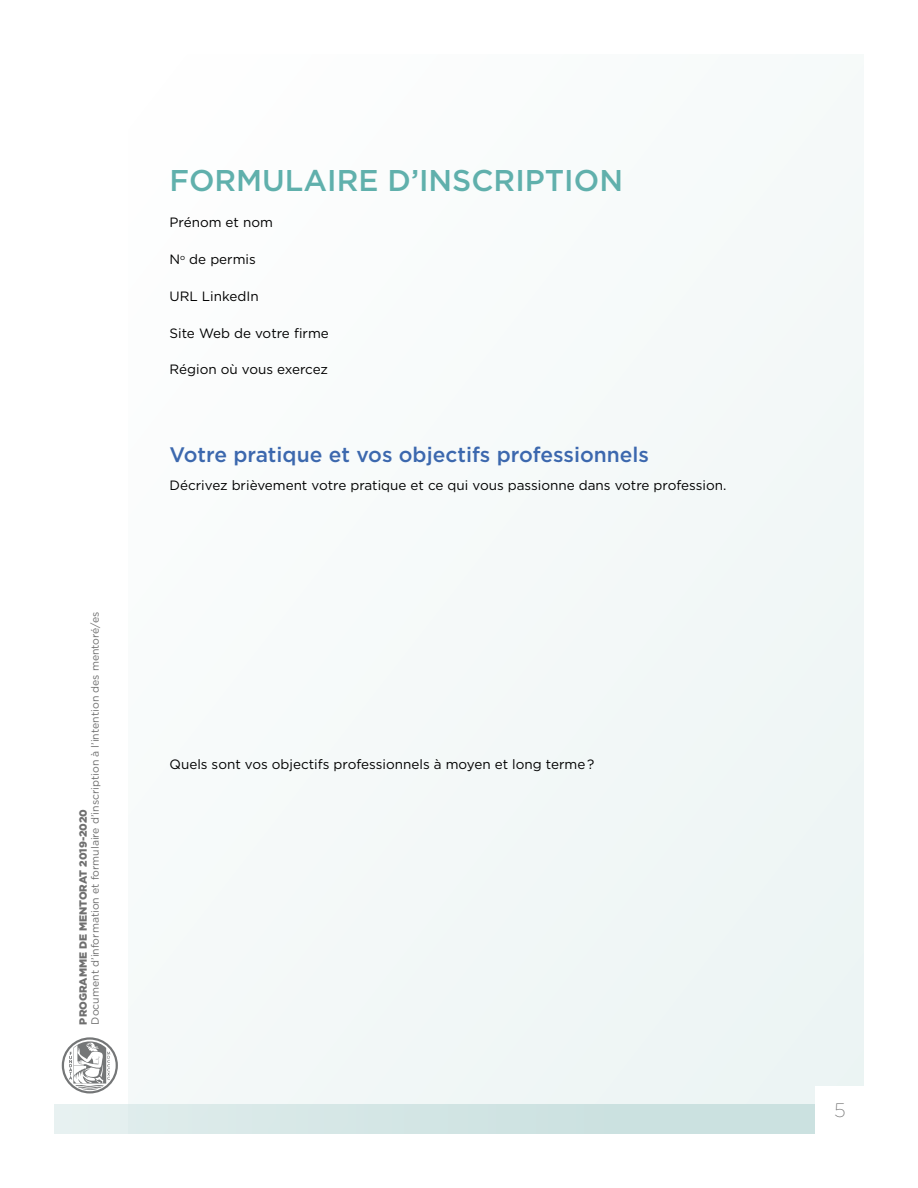
<style>
.page{position:relative;width:918px;height:1188px;background:#fff}
.page>*{position:absolute;margin:0;border:0;box-sizing:border-box;transform-origin:0 0}
.t1{font:500 30px "Gotham";color:#60b0ac}
.t2{font:500 21px "Gotham";color:#3c68ae}
.t3{font:200 19.5px "Gotham";color:#6f6f6f}
.t4{font:13.5px "Gotham";color:#000}
.t5{font:10.5px "Gotham";color:#6f6f6f}
.t6{font:900 10.5px "Gotham";color:#6f6f6f}
</style>
<div class="page">
<div style="left:128px;top:54px;width:736px;height:1080px;background:#f5f9f9"></div>
<div style="left:54px;top:1104px;width:810px;height:30px;background:linear-gradient(to right,#e2eeed,#c4dddc)"></div>
<div style="left:815px;top:1086px;width:50px;height:49px;background:#fff"></div>
<svg style="left:62px;top:1037px;width:56px;height:57px"></svg>
<p class="t5" style="left:88px;top:1025px;width:414px;rotate:-90deg">Document d’information et formulaire d’inscription à l’intention des mentoré/es</p>
<p class="t6" style="left:76px;top:1025px;width:217px;rotate:-90deg">PROGRAMME DE MENTORAT 2019-2020</p>
<h1 class="t1" style="left:170px;top:162px;width:455px">FORMULAIRE D’INSCRIPTION</h1>
<p class="t4" style="left:170px;top:214px;width:105px">Prénom et nom</p>
<p class="t4" style="left:170px;top:251px;width:88px">N<sup>o</sup> de permis</p>
<p class="t4" style="left:170px;top:287px;width:91px">URL LinkedIn</p>
<p class="t4" style="left:170px;top:324px;width:161px">Site Web de votre firme</p>
<p class="t4" style="left:170px;top:361px;width:160px">Région où vous exercez</p>
<h2 class="t2" style="left:170px;top:442px;width:481px">Votre pratique et vos objectifs professionnels</h2>
<p class="t4" style="left:170px;top:477px;width:558px">Décrivez brièvement votre pratique et ce qui vous passionne dans votre profession.</p>
<p class="t4" style="left:170px;top:756px;width:426px">Quels sont vos objectifs professionnels à moyen et long terme ?</p>
<h3 class="t3" style="left:834px;top:1100px;width:13px">5</h3>
</div>
